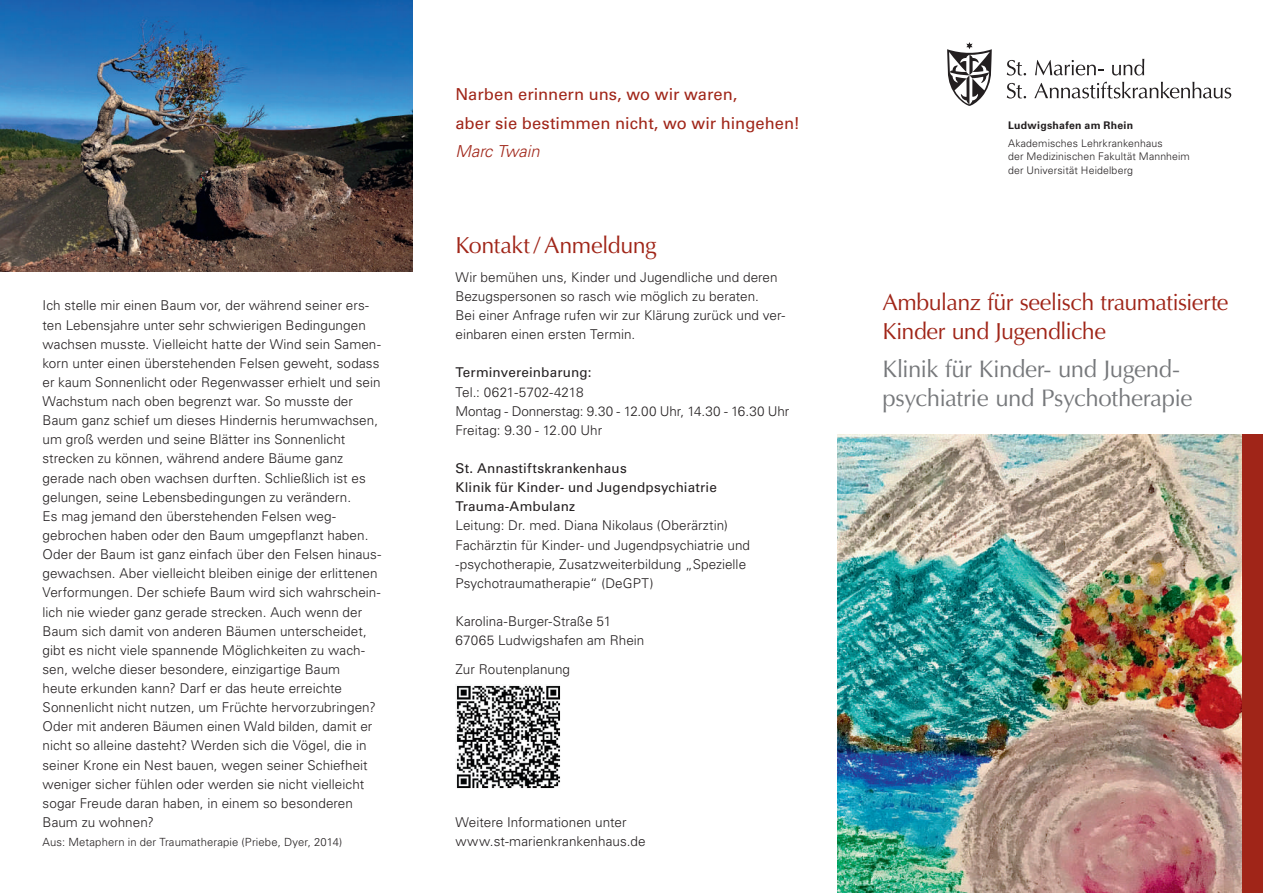
<style>
.page{position:relative;width:1263px;height:893px;background:#fff}
.page>*{position:absolute;margin:0;border:0;box-sizing:border-box;transform-origin:0 0}
.t1{font:24px/28.7px "Optima LT Std";letter-spacing:-.02em;color:#76787b}
.t2{font:23.25px/28.7px "Optima LT Std";letter-spacing:-.025em;color:#a02518}
.t3{font:16.5px/28.7px "Univers LT Std";color:#a02518}
.t4{font:italic 300 16.5px "Univers LT Std";letter-spacing:-.005em;color:#a02518}
.t5{font:300 13.5px/19.2px "Univers LT Std";letter-spacing:.005em;color:#231f20}
.t6{font:13.5px/19.2px "Univers LT Std";letter-spacing:.01em;color:#231f20}
.t7{font:300 11.25px "Univers LT Std";letter-spacing:.01em;color:#231f20}
.t8{font:300 10.5px/13.5px "Univers LT Std";letter-spacing:.015em;color:#231f20}
.t9{font:700 10.5px "Univers LT Std";letter-spacing:.025em;color:#231f20}
</style>
<div class="page">
<div style="left:1242px;top:435px;width:21px;height:458px;background:#a02518"></div>
<img style="left:456px;top:685px;width:104px;height:104px">
<img style="left:0;top:0;width:412px;height:272px">
<img style="left:838px;top:435px;width:404px;height:458px">
<svg style="left:947px;top:42px;width:45px;height:64px"></svg>
<svg style="left:1007px;top:60px;width:19px;height:16px"></svg>
<svg style="left:1035px;top:60px;width:68px;height:16px"></svg>
<svg style="left:1112px;top:59px;width:32px;height:17px"></svg>
<svg style="left:1007px;top:83px;width:19px;height:16px"></svg>
<svg style="left:1034px;top:82px;width:197px;height:16px"></svg>
<p class="t5" style="left:43px;top:296px;width:340px">Ich stelle mir einen Baum vor, der während seiner ers&shy;ten Lebensjahre unter sehr schwierigen Bedingungen wachsen musste. Vielleicht hatte der Wind sein Samen&shy;korn unter einen überstehenden Felsen geweht, sodass er kaum Sonnenlicht oder Regenwasser erhielt und sein Wachstum nach oben begrenzt war. So musste der Baum ganz schief um dieses Hindernis herumwachsen, um groß werden und seine Blätter ins Sonnenlicht strecken zu können, während andere Bäume ganz gerade nach oben wachsen durften. Schließlich ist es gelungen, seine Lebensbedingungen zu verändern.<br>Es mag jemand den überstehenden Felsen weg&shy;gebrochen haben oder den Baum umgepflanzt haben.<br>Oder der Baum ist ganz einfach über den Felsen hinaus&shy;gewachsen. Aber vielleicht bleiben einige der erlittenen Verformungen. Der schiefe Baum wird sich wahrschein&shy;lich nie wieder ganz gerade strecken. Auch wenn der Baum sich damit von anderen Bäumen unterscheidet, gibt es nicht viele spannende Möglichkeiten zu wach&shy;sen, welche dieser besondere, einzigartige Baum<br>heute erkunden kann? Darf er das heute erreichte Sonnenlicht nicht nutzen, um Früchte hervorzubringen?<br>Oder mit anderen Bäumen einen Wald bilden, damit er nicht so alleine dasteht? Werden sich die Vögel, die in seiner Krone ein Nest bauen, wegen seiner Schiefheit weniger sicher fühlen oder werden sie nicht vielleicht sogar Freude daran haben, in einem so besonderen Baum zu wohnen?</p>
<p class="t7" style="left:43px;top:835px;width:301px">Aus: Metaphern in der Traumatherapie (Priebe, Dyer, 2014)</p>
<p class="t3" style="left:455px;top:80px;width:346px">Narben erinnern uns, wo wir waren,<br>aber sie bestimmen nicht, wo wir hingehen!</p>
<p class="t4" style="left:455px;top:142px;width:86px">Marc Twain</p>
<h2 class="t2" style="left:455px;top:231px;width:203px">Kontakt / Anmeldung</h2>
<p class="t5" style="left:455px;top:267px;width:331px">Wir bemühen uns, Kinder und Jugendliche und deren Bezugspersonen so rasch wie möglich zu beraten.<br>Bei einer Anfrage rufen wir zur Klärung zurück und ver&shy;einbaren einen ersten Termin.</p>
<p class="t6" style="left:455px;top:363px;width:138px">Terminvereinbarung:</p>
<p class="t5" style="left:455px;top:382px;width:335px">Tel.: 0621-5702-4218<br>Montag - Donnerstag: 9.30 - 12.00 Uhr, 14.30 - 16.30 Uhr<br>Freitag: 9.30 - 12.00 Uhr</p>
<p class="t6" style="left:455px;top:459px;width:263px">St. Annastiftskrankenhaus<br>Klinik für Kinder- und Jugendpsychiatrie<br>Trauma-Ambulanz</p>
<p class="t5" style="left:455px;top:516px;width:296px">Leitung: Dr. med. Diana Nikolaus (Oberärztin)<br>Fachärztin für Kinder- und Jugendpsychiatrie und -psychotherapie, Zusatzweiterbildung „Spezielle Psychotraumatherapie“ (DeGPT)</p>
<p class="t5" style="left:455px;top:612px;width:190px">Karolina-Burger-Straße 51<br>67065 Ludwigshafen am Rhein</p>
<p class="t5" style="left:455px;top:660px;width:116px">Zur Routenplanung</p>
<p class="t5" style="left:455px;top:813px;width:192px">Weitere Informationen unter www.st-marienkrankenhaus.de</p>
<p class="t9" style="left:1008px;top:119px;width:127px">Ludwigshafen am Rhein</p>
<p class="t8" style="left:1008px;top:136px;width:183px">Akademisches Lehrkrankenhaus<br>der Medizinischen Fakultät Mannheim der Universität Heidelberg</p>
<h2 class="t2" style="left:882px;top:289px;width:348px">Ambulanz für seelisch traumatisierte<br>Kinder und Jugendliche</h2>
<h1 class="t1" style="left:882px;top:355px;width:312px">Klinik für Kinder- und Jugend&shy;psychiatrie und Psychotherapie</h1>
</div>
